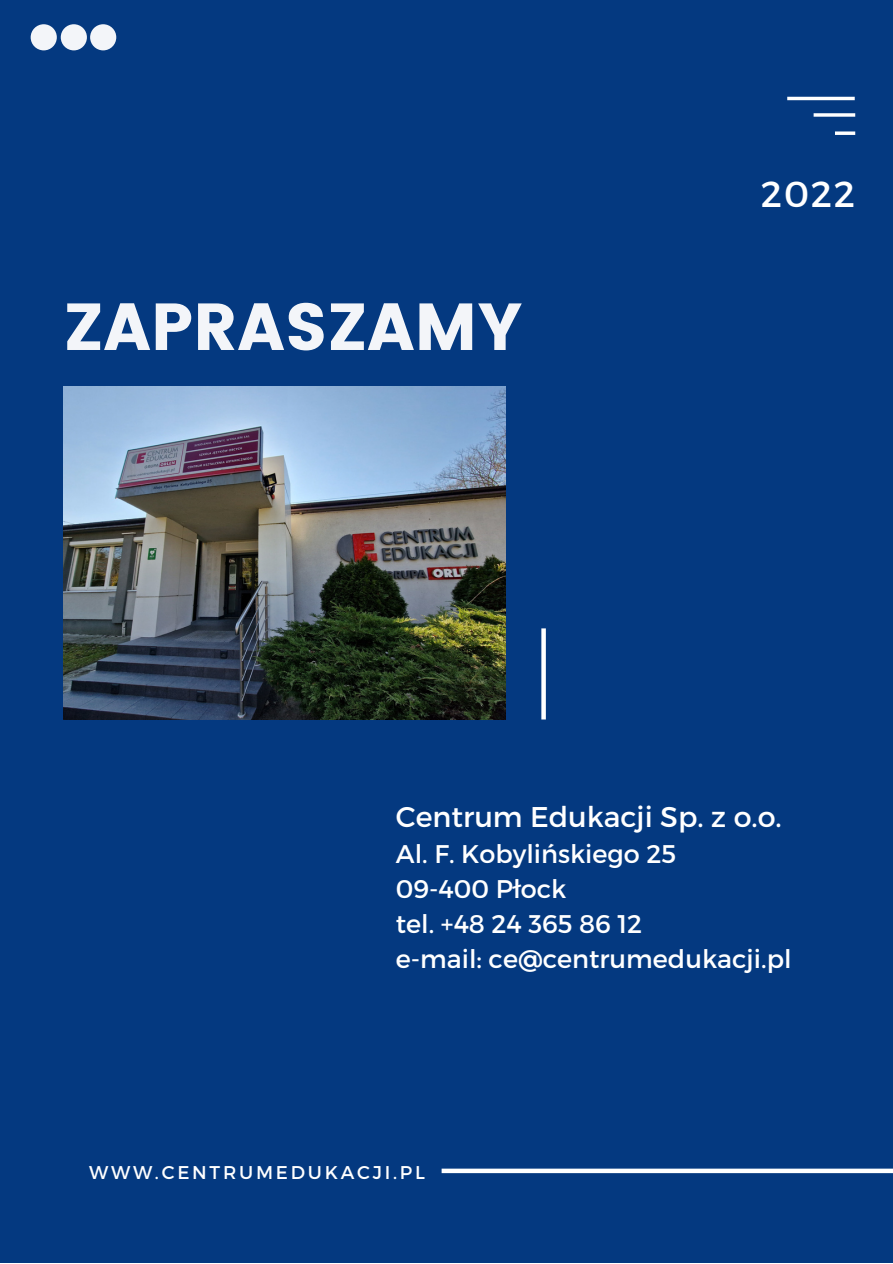
<style>
.page{position:relative;width:893px;height:1264px;background:#fff}
.page>*{position:absolute;margin:0;border:0;box-sizing:border-box;transform-origin:0 0}
.t1{font:66.3px "Poppins";color:#f3f5f9}
.t2{font:36.15px "Montserrat";color:#fff}
.t3{font:28.5px "Montserrat";color:#fff}
.t4{font:25.5px/34.8px "Montserrat";color:#fff}
.t5{font:18.45px "Montserrat";letter-spacing:.15em;color:#fff}
</style>
<div class="page">
<div style="left:0;top:0;width:892px;height:1262px;background:#043980"></div>
<img style="left:64px;top:386px;width:442px;height:333px">
<div style="left:31px;top:24px;width:26px;height:26px;background:#f3f5f9;border-radius:50%"></div>
<div style="left:61px;top:24px;width:26px;height:26px;background:#f3f5f9;border-radius:50%"></div>
<div style="left:90px;top:24px;width:26px;height:26px;background:#f3f5f9;border-radius:50%"></div>
<div style="left:541px;top:628px;width:5px;height:91px;background:#fff"></div>
<hr style="left:787px;top:97px;width:67px;height:3px;background:#fff">
<svg style="left:813px;top:113px;width:42px;height:4px"></svg>
<svg style="left:835px;top:131px;width:20px;height:4px"></svg>
<div style="left:441px;top:1168px;width:451px;height:5px;background:#fff"></div>
<h1 class="t1" style="left:64px;top:288px;width:460px">ZAPRASZAMY</h1>
<h2 class="t2" style="left:760px;top:171px;width:96px">2022</h2>
<p class="t3" style="left:396px;top:798px;width:387px">Centrum Edukacji Sp. z o.o.</p>
<p class="t4" style="left:396px;top:835px;width:397px">Al. F. Kobylińskiego 25<br>09-400 Płock<br>tel. +48 24 365 86 12<br>e-mail: ce@centrumedukacji.pl</p>
<p class="t5" style="left:89px;top:1160px;width:337px">WWW.CENTRUMEDUKACJI.PL</p>
</div>
